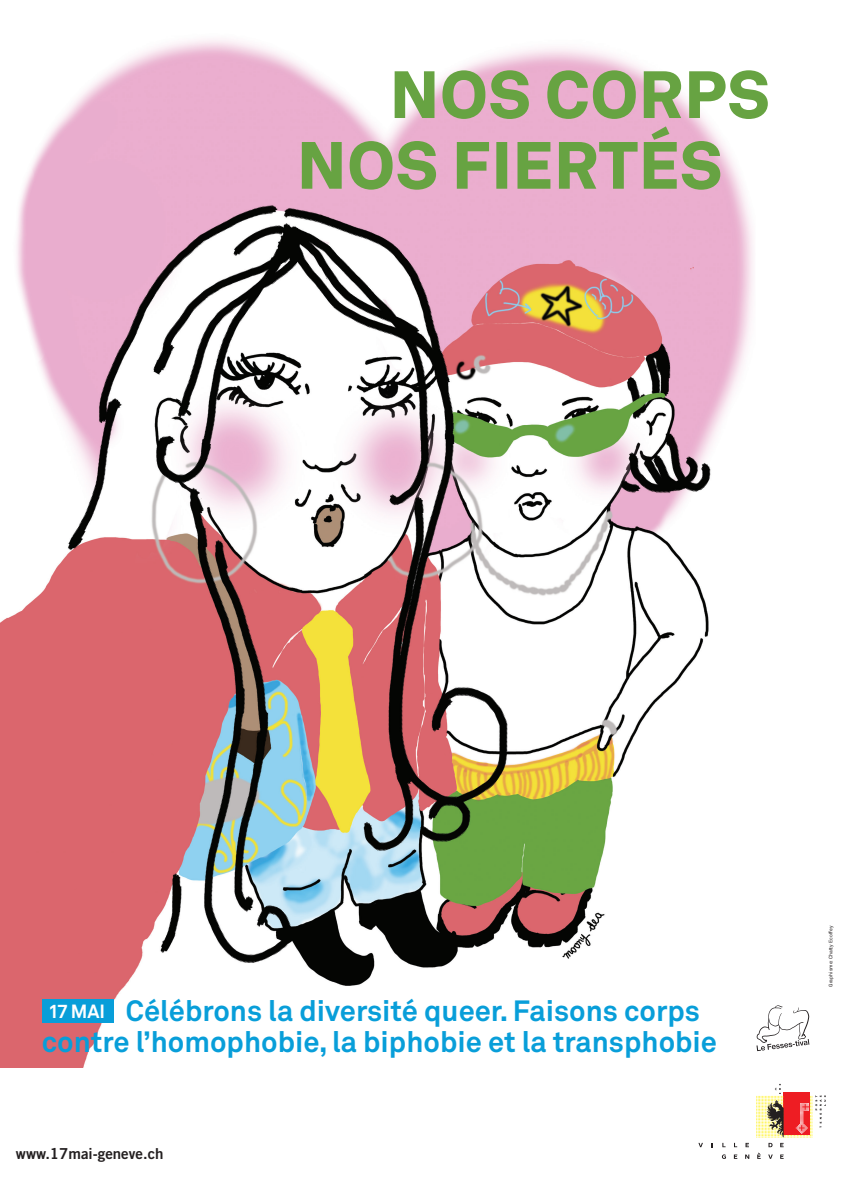
<style>
.page{position:relative;width:842px;height:1191px;background:#fff}
.page>*{position:absolute;margin:0;border:0;box-sizing:border-box;transform-origin:0 0}
.t1{font:700 29px/31px "Akkurat";color:#089ed9}
.t2{font:700 18.9px "Akkurat";color:#fff}
.t3{font:15.1px "Trade Gothic LT Std Bd 2";color:#231f20}
.t4{font:5px "Akkurat";color:#231f20}
</style>
<div class="page">
<svg style="left:745px;top:1142px;width:4px;height:5px"></svg>
<svg style="left:722px;top:1154px;width:4px;height:5px"></svg>
<svg style="left:734px;top:1154px;width:3px;height:4px"></svg>
<svg style="left:745px;top:1154px;width:4px;height:4px"></svg>
<svg style="left:698px;top:1142px;width:5px;height:5px"></svg>
<svg style="left:756px;top:1083px;width:70px;height:75px"></svg>
<img style="left:0;top:39px;width:758px;height:1029px">
<svg style="left:302px;top:70px;width:466px;height:120px"></svg>
<div style="left:42px;top:999px;width:72px;height:23px;background:#089ed9"></div>
<svg style="left:756px;top:1005px;width:53px;height:46px"></svg>
<p class="t1" style="left:42px;top:995px;width:677px;text-indent:84px">Célébrons la diversité queer. Faisons corps contre l’homophobie, la biphobie et la transphobie</p>
<p class="t2" style="left:48px;top:999px;width:59px">17 MAI</p>
<p class="t3" style="left:16px;top:1144px;width:149px">www.17mai-geneve.ch</p>
<p class="t4" style="left:828px;top:986px;width:63px;rotate:-90deg">Graphisme: Chatty Ecoffey</p>
</div>
